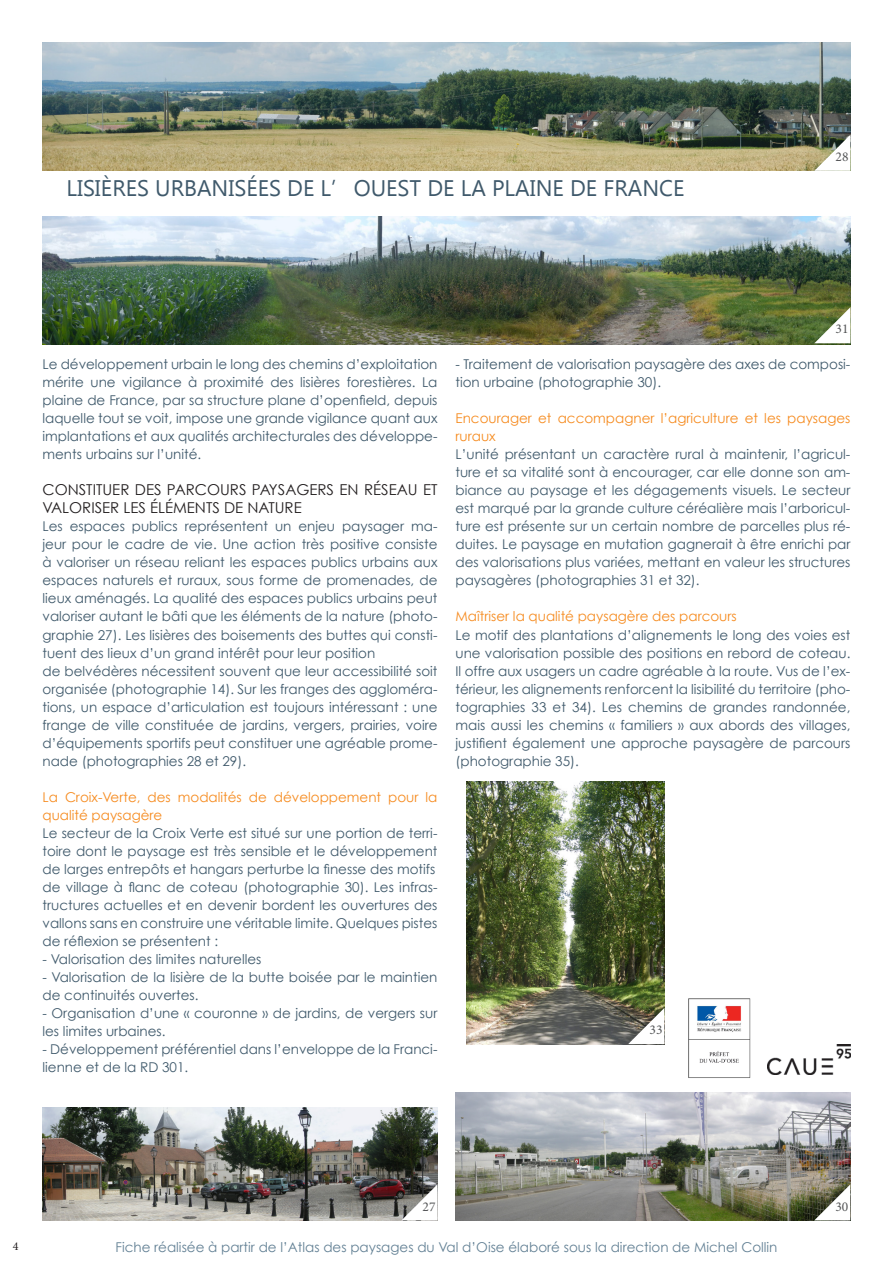
<style>
.page{position:relative;width:893px;height:1263px;background:#fff}
.page>*{position:absolute;margin:0;border:0;box-sizing:border-box;transform-origin:0 0}
.t1{font:22.5px "Microsoft Tai Le";color:#3f596b}
.t2{font:15px/18px "Century Gothic";color:#231f20}
.t3{font:13.5px/18px "Century Gothic";color:#3f596b;text-align:justify}
.t4{font:13.5px/18px "Century Gothic";color:#f68b1f}
.t5{font:13.5px "Century Gothic";color:#628094}
.t6{font:13.5px "Minion Pro";color:#545557}
.t7{font:12px "Minion Pro";color:#231f20}
</style>
<div class="page">
<img style="left:767px;top:1044px;width:83px;height:31px">
<img style="left:688px;top:998px;width:63px;height:80px">
<img style="left:467px;top:781px;width:197px;height:263px">
<img style="left:43px;top:217px;width:807px;height:128px">
<img style="left:43px;top:43px;width:807px;height:128px">
<img style="left:43px;top:1107px;width:394px;height:113px">
<svg style="left:401px;top:1184px;width:36px;height:36px"></svg>
<svg style="left:814px;top:135px;width:36px;height:36px"></svg>
<svg style="left:628px;top:1008px;width:36px;height:36px"></svg>
<img style="left:455px;top:1092px;width:395px;height:128px">
<svg style="left:814px;top:1184px;width:36px;height:36px"></svg>
<svg style="left:814px;top:307px;width:36px;height:36px"></svg>
<p class="t1" style="left:66px;top:175px;width:620px">LISIÈRES URBANISÉES DE L’OUEST DE LA PLAINE DE FRANCE</p>
<p class="t6" style="left:836px;top:148px;width:14px">28</p>
<p class="t6" style="left:836px;top:320px;width:14px">31</p>
<p class="t3" style="left:43px;top:355px;width:396px">Le développement urbain le long des chemins d’exploitation mérite une vigilance à proximité des lisières forestières. La plaine de France, par sa structure plane d’openfield, depuis laquelle tout se voit, impose une grande vigilance quant aux implantations et aux qualités architecturales des développe&shy;ments urbains sur l’unité.</p>
<p class="t2" style="left:43px;top:481px;width:396px">CONSTITUER DES PARCOURS PAYSAGERS EN RÉSEAU ET<br>VALORISER LES ÉLÉMENTS DE NATURE</p>
<p class="t3" style="left:43px;top:517px;width:396px">Les espaces publics représentent un enjeu paysager ma&shy;jeur pour le cadre de vie. Une action très positive consiste à valoriser un réseau reliant les espaces publics urbains aux espaces naturels et ruraux, sous forme de promenades, de lieux aménagés. La qualité des espaces publics urbains peut valoriser autant le bâti que les éléments de la nature (photo&shy;graphie 27). Les lisières des boisements des buttes qui consti&shy;tuent des lieux d’un grand intérêt pour leur position</p>
<p class="t3" style="left:43px;top:661px;width:396px">de belvédères nécessitent souvent que leur accessibilité soit organisée (photographie 14). Sur les franges des aggloméra&shy;tions, un espace d’articulation est toujours intéressant : une frange de ville constituée de jardins, vergers, prairies, voire d’équipements sportifs peut constituer une agréable prome&shy;nade (photographies 28 et 29).</p>
<p class="t4" style="left:43px;top:787px;width:396px">La Croix-Verte, des modalités de développement pour la qualité paysagère</p>
<p class="t3" style="left:43px;top:823px;width:396px">Le secteur de la Croix Verte est situé sur une portion de terri&shy;toire dont le paysage est très sensible et le développement de larges entrepôts et hangars perturbe la finesse des motifs</p>
<p class="t3" style="left:43px;top:877px;width:396px">de village à flanc de coteau (photographie 30). Les infras&shy;tructures actuelles et en devenir bordent les ouvertures des vallons sans en construire une véritable limite. Quelques pistes de réflexion se présentent :</p>
<p class="t3" style="left:43px;top:949px;width:220px">- Valorisation des limites naturelles</p>
<p class="t3" style="left:43px;top:967px;width:396px">- Valorisation de la lisière de la butte boisée par le maintien de continuités ouvertes.</p>
<p class="t3" style="left:43px;top:1003px;width:396px">- Organisation d’une « couronne » de jardins, de vergers sur les limites urbaines.</p>
<p class="t3" style="left:43px;top:1039px;width:396px">- Développement préférentiel dans l’enveloppe de la Franci&shy;lienne et de la RD 301.</p>
<p class="t3" style="left:455px;top:355px;width:396px">- Traitement de valorisation paysagère des axes de composi&shy;tion urbaine (photographie 30).</p>
<p class="t4" style="left:455px;top:409px;width:396px">Encourager et accompagner l’agriculture et les paysages ruraux</p>
<p class="t3" style="left:455px;top:445px;width:396px">L’unité présentant un caractère rural à maintenir, l’agricul&shy;ture et sa vitalité sont à encourager, car elle donne son am&shy;biance au paysage et les dégagements visuels. Le secteur est marqué par la grande culture céréalière mais l’arboricul&shy;ture est présente sur un certain nombre de parcelles plus ré&shy;duites. Le paysage en mutation gagnerait à être enrichi par des valorisations plus variées, mettant en valeur les structures paysagères (photographies 31 et 32).</p>
<p class="t4" style="left:455px;top:607px;width:283px">Maîtriser la qualité paysagère des parcours</p>
<p class="t3" style="left:455px;top:625px;width:396px">Le motif des plantations d’alignements le long des voies est une valorisation possible des positions en rebord de coteau.<br>Il offre aux usagers un cadre agréable à la route. Vus de l’ex&shy;térieur, les alignements renforcent la lisibilité du territoire (pho&shy;tographies 33 et 34). Les chemins de grandes randonnée, mais aussi les chemins « familiers » aux abords des villages, justifient également une approche paysagère de parcours (photographie 35).</p>
<p class="t6" style="left:649px;top:1021px;width:14px">33</p>
<p class="t7" style="left:13px;top:1238px;width:7px">4</p>
<p class="t6" style="left:423px;top:1197px;width:14px">27</p>
<p class="t5" style="left:115px;top:1239px;width:663px">Fiche réalisée à partir de l’Atlas des paysages du Val d’Oise élaboré sous la direction de Michel Collin</p>
<p class="t6" style="left:835px;top:1197px;width:14px">30</p>
</div>
